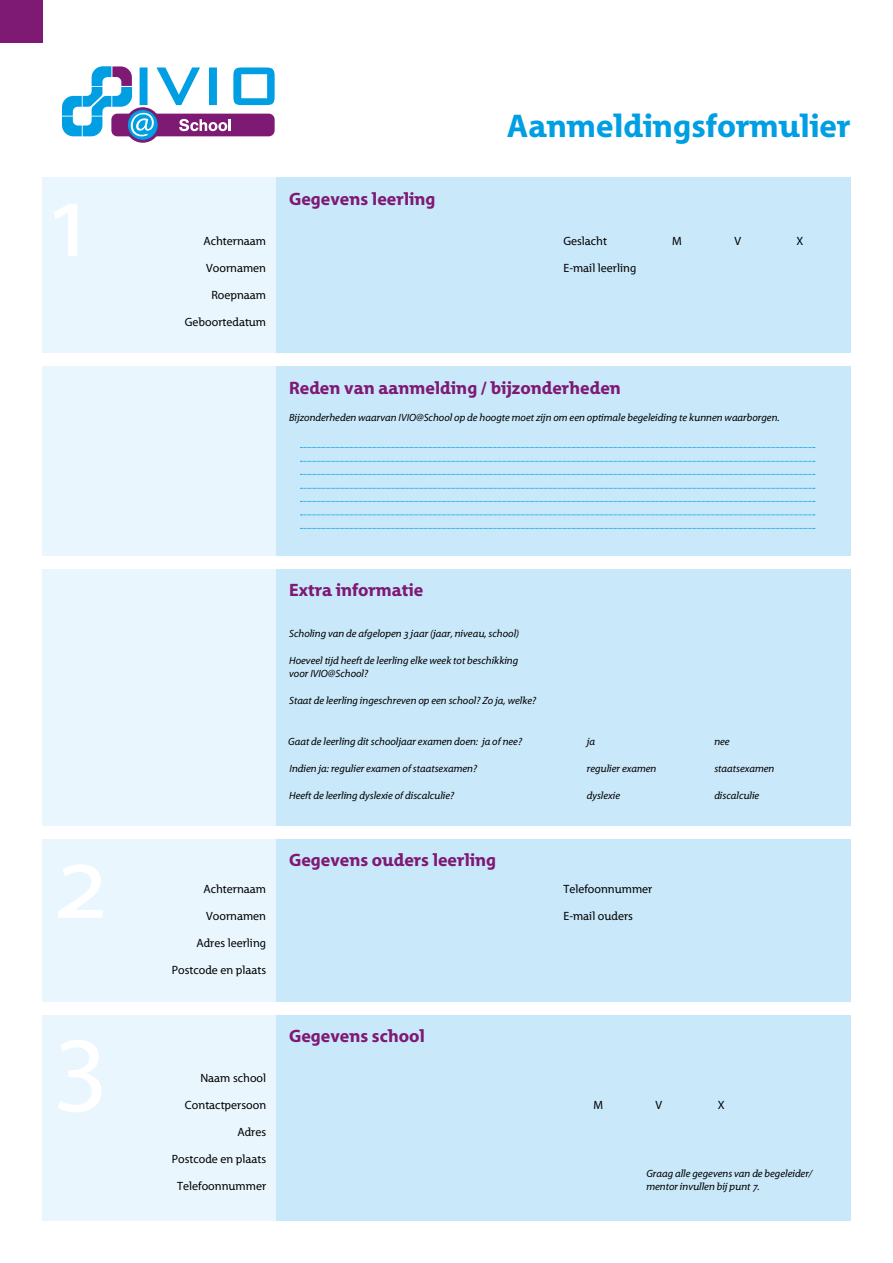
<style>
.page{position:relative;width:893px;height:1263px;background:#fff}
.page>*{position:absolute;margin:0;border:0;box-sizing:border-box;transform-origin:0 0}
.t1{font:108px/175.5px "Grandesign Neue Roman";color:#fff}
.t2{font:700 33px "Grandesign Neue Roman";color:#009fe3}
.t3{font:700 18px "Grandesign Neue Roman";color:#7e1974}
.t4{font:12px "Grandesign Neue Roman";color:#000}
.t5{font:italic 10.5px/13.5px "Grandesign Neue Roman";color:#000}
</style>
<div class="page">
<div style="left:0;top:0;width:43px;height:43px;background:#7e1974"></div>
<div style="left:276px;top:367px;width:574px;height:189px;background:#c9e9fb"></div>
<div style="left:43px;top:367px;width:233px;height:189px;background:#eaf6fe"></div>
<svg style="left:125px;top:107px;width:36px;height:36px"></svg>
<svg style="left:127px;top:109px;width:31px;height:31px"></svg>
<div style="left:127px;top:109px;width:32px;height:32px;border:1px solid #6e2277;border-radius:50%"></div>
<svg style="left:62px;top:66px;width:213px;height:70px"></svg>
<div style="left:43px;top:178px;width:233px;height:175px;background:#eaf6fe"></div>
<div style="left:276px;top:178px;width:574px;height:175px;background:#c9e9fb"></div>
<svg style="left:301px;top:447px;width:514px;height:1px"></svg>
<svg style="left:301px;top:461px;width:514px;height:1px"></svg>
<svg style="left:301px;top:474px;width:514px;height:1px"></svg>
<svg style="left:301px;top:488px;width:514px;height:1px"></svg>
<svg style="left:301px;top:501px;width:514px;height:1px"></svg>
<svg style="left:301px;top:515px;width:514px;height:1px"></svg>
<svg style="left:301px;top:528px;width:514px;height:1px"></svg>
<div style="left:43px;top:1015px;width:233px;height:205px;background:#eaf6fe"></div>
<div style="left:276px;top:1015px;width:574px;height:205px;background:#c9e9fb"></div>
<div style="left:43px;top:839px;width:233px;height:162px;background:#eaf6fe"></div>
<div style="left:276px;top:839px;width:574px;height:162px;background:#c9e9fb"></div>
<div style="left:276px;top:569px;width:574px;height:257px;background:#c9e9fb"></div>
<div style="left:43px;top:569px;width:233px;height:257px;background:#eaf6fe"></div>
<h1 class="t1" style="left:43px;top:133px;width:57px">1</h1>
<h1 class="t1" style="left:53px;top:795px;width:57px">2<br>3</h1>
<p class="t4" style="left:203px;top:234px;width:64px">Achternaam</p>
<p class="t4" style="left:206px;top:261px;width:62px">Voornamen</p>
<p class="t4" style="left:211px;top:288px;width:56px">Roepnaam</p>
<p class="t4" style="left:185px;top:315px;width:83px">Geboortedatum</p>
<h3 class="t3" style="left:289px;top:188px;width:148px">Gegevens leerling</h3>
<h2 class="t2" style="left:507px;top:107px;width:345px">Aanmeldingsformulier</h2>
<p class="t4" style="left:563px;top:234px;width:45px">Geslacht</p>
<p class="t4" style="left:563px;top:261px;width:74px">E-mail leerling</p>
<p class="t4" style="left:672px;top:234px;width:11px">M</p>
<p class="t4" style="left:734px;top:234px;width:8px">V</p>
<p class="t4" style="left:796px;top:234px;width:8px">X</p>
<h3 class="t3" style="left:289px;top:377px;width:333px">Reden van aanmelding / bijzonderheden</h3>
<p class="t5" style="left:289px;top:410px;width:492px">Bijzonderheden waarvan IVIO@School op de hoogte moet zijn om een optimale begeleiding te kunnen waarborgen.</p>
<p class="t4" style="left:203px;top:882px;width:64px">Achternaam</p>
<p class="t4" style="left:206px;top:909px;width:62px">Voornamen</p>
<p class="t4" style="left:196px;top:936px;width:71px">Adres leerling</p>
<p class="t4" style="left:172px;top:963px;width:96px">Postcode en plaats</p>
<p class="t4" style="left:200px;top:1071px;width:67px">Naam school</p>
<p class="t4" style="left:185px;top:1098px;width:83px">Contactpersoon</p>
<p class="t4" style="left:237px;top:1125px;width:30px">Adres</p>
<p class="t4" style="left:172px;top:1152px;width:96px">Postcode en plaats</p>
<p class="t4" style="left:177px;top:1179px;width:91px">Telefoonnummer</p>
<h3 class="t3" style="left:289px;top:580px;width:136px">Extra informatie</h3>
<p class="t5" style="left:289px;top:626px;width:232px">Scholing van de afgelopen 3 jaar (jaar, niveau, school)</p>
<p class="t5" style="left:289px;top:653px;width:231px">Hoeveel tijd heeft de leerling elke week tot beschikking voor IVIO@School?</p>
<p class="t5" style="left:289px;top:694px;width:249px">Staat de leerling ingeschreven op een school? Zo ja, welke?</p>
<p class="t5" style="left:288px;top:734px;width:235px">Gaat de leerling dit schooljaar examen doen: ja of nee?</p>
<p class="t5" style="left:290px;top:761px;width:189px">Indien ja: regulier examen of staatsexamen?</p>
<p class="t5" style="left:587px;top:734px;width:10px">ja</p>
<p class="t5" style="left:587px;top:761px;width:71px">regulier examen</p>
<p class="t5" style="left:714px;top:761px;width:62px">staatsexamen</p>
<p class="t5" style="left:714px;top:734px;width:17px">nee</p>
<p class="t5" style="left:289px;top:788px;width:167px">Heeft de leerling dyslexie of discalculie?</p>
<p class="t5" style="left:587px;top:788px;width:35px">dyslexie</p>
<p class="t5" style="left:714px;top:788px;width:47px">discalculie</p>
<h3 class="t3" style="left:289px;top:850px;width:209px">Gegevens ouders leerling</h3>
<h3 class="t3" style="left:289px;top:1025px;width:137px">Gegevens school</h3>
<p class="t4" style="left:563px;top:882px;width:91px">Telefoonnummer</p>
<p class="t4" style="left:563px;top:909px;width:71px">E-mail ouders</p>
<p class="t4" style="left:594px;top:1098px;width:11px">M</p>
<p class="t4" style="left:656px;top:1098px;width:8px">V</p>
<p class="t4" style="left:718px;top:1098px;width:8px">X</p>
<p class="t5" style="left:646px;top:1166px;width:168px">Graag alle gegevens van de begeleider/ mentor invullen bij punt 7.</p>
</div>
